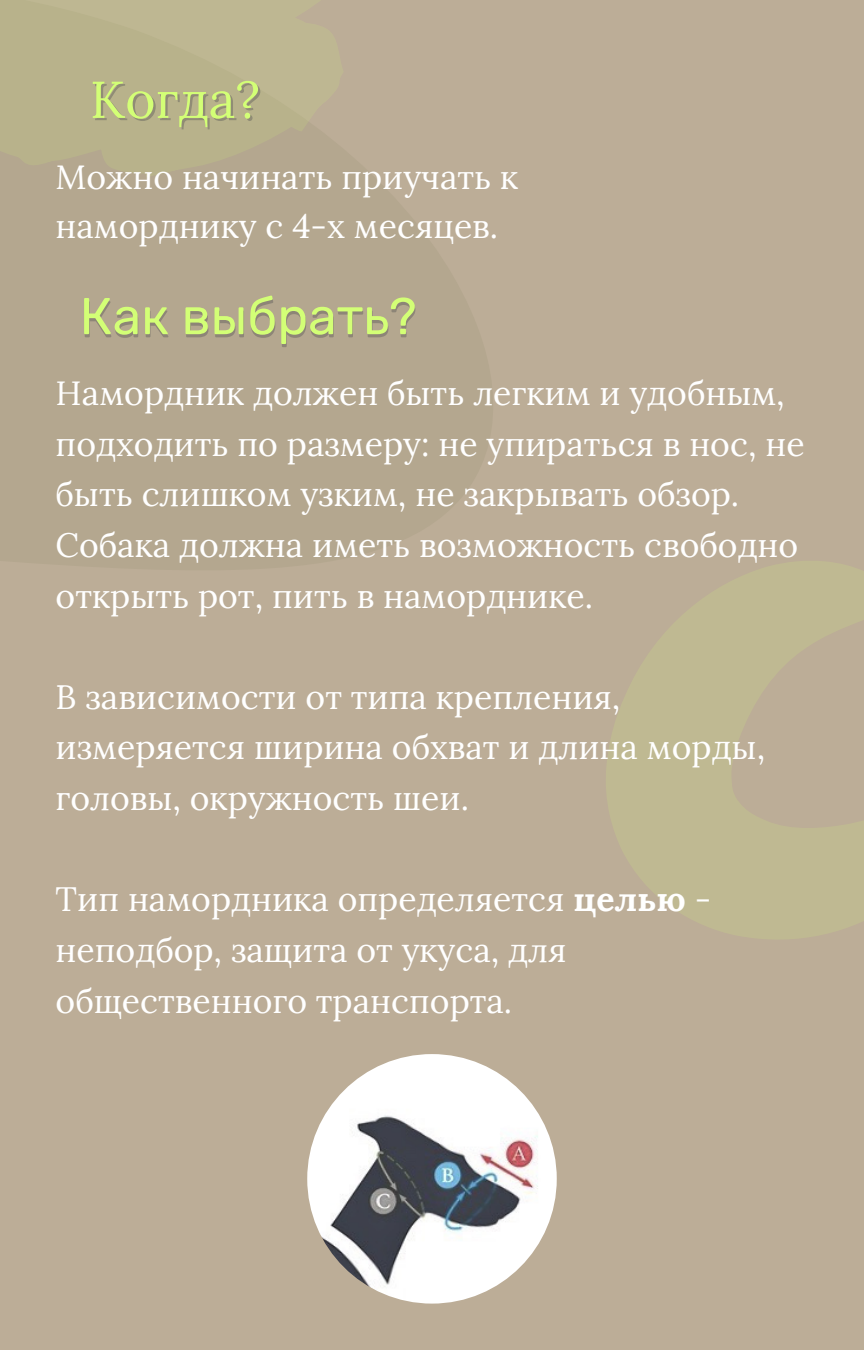
<style>
.page{position:relative;width:864px;height:1350px;background:#bcad97}
.page>*{position:absolute;margin:0;border:0;box-sizing:border-box;transform-origin:0 0}
.t1{font:51.75px "Rubik";color:#d3ff76}
.t2{font:51.75px "Lora";color:#d3ff76}
.t3{font:33.75px/50.6px "Lora";color:#fff}
.s1{font-weight:700}
</style>
<div class="page">
<svg style="left:606px;top:561px;width:258px;height:378px;fill:#bfb992"></svg>
<svg style="left:0;top:0;width:308px;height:177px;fill:#b8b28b"></svg>
<img style="left:307px;top:1054px;width:250px;height:250px;border-radius:50%">
<p class="t2" style="left:90px;top:66px;width:172px">Когда?</p>
<p class="t3" style="left:56px;top:152px;width:464px;line-height:49.1px">Можно начинать приучать к наморднику с 4-х месяцев.</p>
<p class="t1" style="left:80px;top:286px;width:339px">Как выбрать?</p>
<p class="t3" style="left:56px;top:367px;width:751px">Намордник должен быть легким и удобным, подходить по размеру: не упираться в нос, не быть слишком узким, не закрывать обзор.</p>
<p class="t3" style="left:56px;top:519px;width:744px">Собака должна иметь возможность свободно открыть рот, пить в наморднике.</p>
<p class="t3" style="left:56px;top:671px;width:711px">В зависимости от типа крепления, измеряется ширина обхват и длина морды, головы, окружность шеи.</p>
<p class="t3" style="left:56px;top:874px;width:657px">Тип намордника определяется <span class="s1">целью</span> - неподбор, защита от укуса, для общественного транспорта.</p>
</div>
